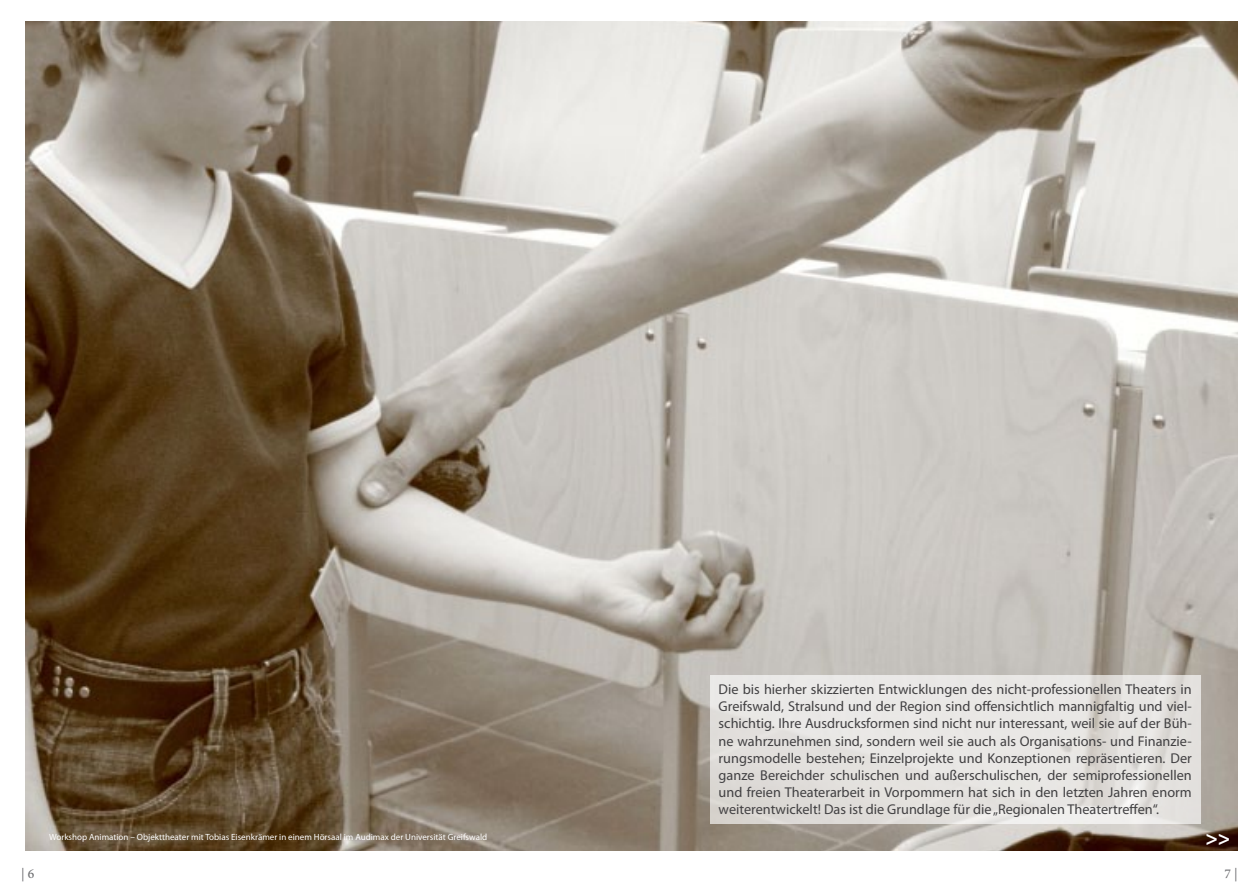
<style>
.page{position:relative;width:1259px;height:893px;background:#fff}
.page>*{position:absolute;margin:0;border:0;box-sizing:border-box;transform-origin:0 0}
.t1{font:700 21px "Myriad Pro";color:#fff}
.t2{font:14.25px/17.1px "Myriad Pro";color:#414042;text-align:justify}
.t3{font:13.5px/16.2px "Myriad Pro";color:#414042}
.t4{font:13.5px "Minion Pro";color:#6d6e71}
.t5{font:500 13.5px "Minion Pro";color:#6d6e71}
.t6{font:9px "Myriad Pro";color:#fff}
.s1{font-weight:500}
.s2{font-weight:400}
</style>
<div class="page">
<img style="left:26px;top:21px;width:1211px;height:829px">
<svg style="left:710px;top:675px;width:490px;height:149px;background:#e4e2e0"></svg>
<p class="t2" style="left:718px;top:681px;width:475px">Die bis hierher skizzierten Entwicklungen des nicht-professionellen Theaters in Greifswald, Stralsund und der Region sind offensichtlich mannigfaltig und viel&shy;schichtig. Ihre Ausdrucksformen sind nicht nur interessant, weil sie auf der Büh&shy;ne wahrzunehmen sind, sondern weil sie auch als Organisations- und Finanzie&shy;rungsmodelle bestehen; Einzelprojekte und Konzeptionen repräsentieren. Der ganze Bereichder schulischen und außerschulischen, der semiprofessionellen und freien Theaterarbeit in Vorpommern hat sich in den letzten Jahren enorm weiterentwickelt! Das ist die Grundlage für die „Regionalen Theatertreffen“.</p>
<p class="t3" style="left:714px;top:684px;width:225px">dio coreetu eriuscilisi.<br>Tet dolobore tem adit do dipismod mo&shy;luptat. Duis autem num dolobor sequa&shy;tetummy nisci tat ulla faccum quis do erostrud eugue et nismod ecte te duis nis eliquat autatum nisim velenibh ero delit wisciliquat. Rud dolor sed tem zzri&shy;lis do od eugiam dolorpe ratissi eu feum</p>
<p class="t6" style="left:49px;top:832px;width:439px">Workshop Animation – Objekttheater mit Tobias Eisenkrämer in einem Hörsaal im Audimax der Universität Greifswald</p>
<h1 class="t1" style="left:1205px;top:824px;width:27px">&gt;&gt;</h1>
<p class="t4" style="left:21px;top:865px;width:15px">| <span class="s1">6</span></p>
<p class="t5" style="left:1224px;top:865px;width:15px">7 <span class="s2">|</span></p>
</div>
